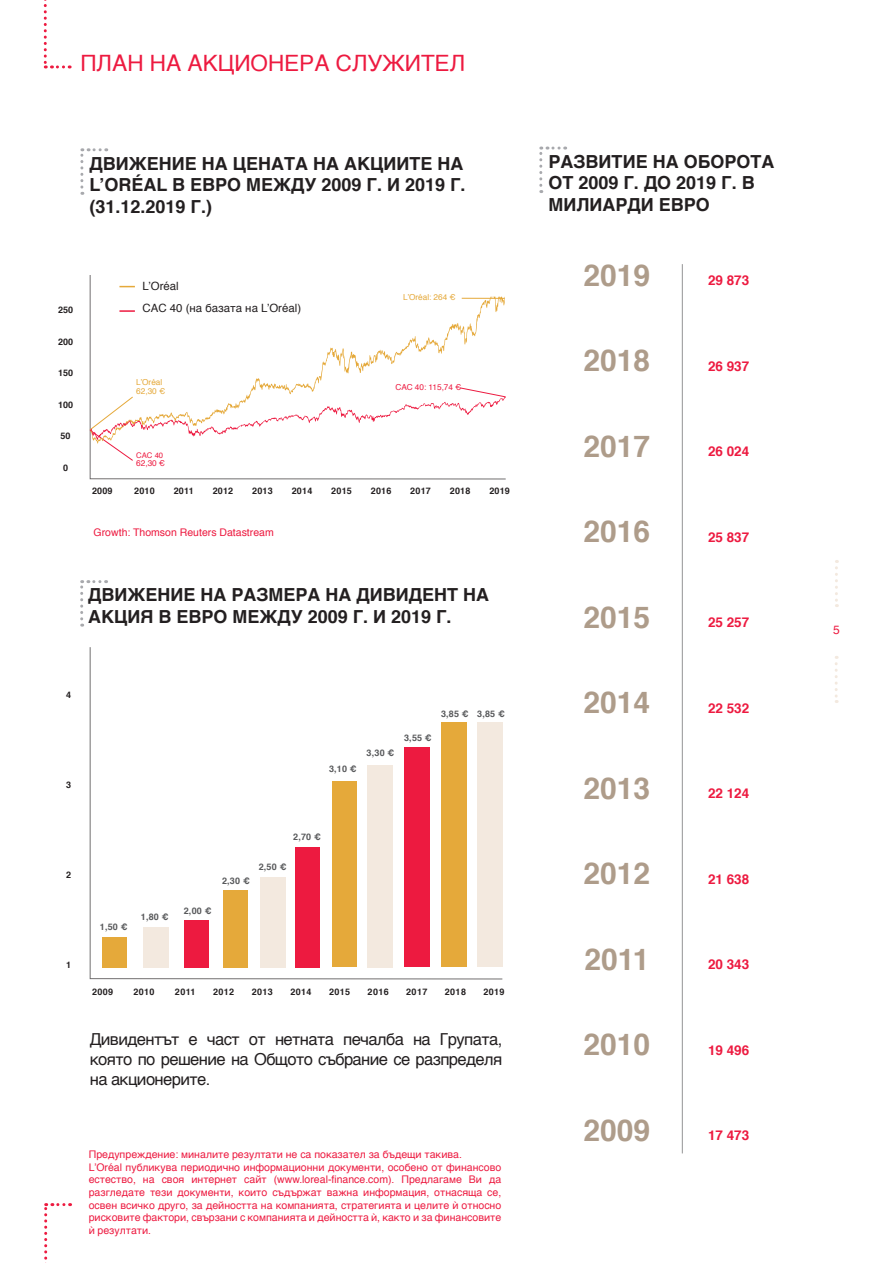
<style>
.page{position:relative;width:893px;height:1263px;background:#fff}
.page>*{position:absolute;margin:0;border:0;box-sizing:border-box;transform-origin:0 0}
.t1{font:700 30px "Helvetica";color:#ae9c8a}
.t2{font:22.5px "Helvetica";color:#ed1a40}
.t3{font:700 18px/21.6px "Helvetica";color:#231f20}
.t4{font:16.5px/19.8px "Helvetica";letter-spacing:-.035em;color:#231f20;text-align:justify}
.t5{font:700 13.5px "Helvetica";color:#ed1a40}
.t6{font:12px "Helvetica";color:#ed1a40}
.t7{font:11.4px/21.9px "Helvetica";color:#231f20}
.t8{font:10.5px/12.6px "Helvetica";color:#ed1a40}
.t9{font:700 9px "Helvetica";letter-spacing:.02em;color:#231f20}
.t10{font:700 9px "Helvetica";letter-spacing:.02em;color:#57585a}
.t11{font:8.25px/8.2px "Helvetica";color:#e5a93a}
.t12{font:8.25px "Helvetica";color:#ed1a40}
.t13{font:7.65px "Helvetica";color:#ed1a40}
</style>
<div class="page">
<svg style="left:44px;top:0;width:26px;height:68px"></svg>
<svg style="left:44px;top:1203px;width:27px;height:60px"></svg>
<svg style="left:80px;top:148px;width:27px;height:47px"></svg>
<svg style="left:539px;top:147px;width:27px;height:46px"></svg>
<svg style="left:80px;top:580px;width:27px;height:47px"></svg>
<svg style="left:90px;top:647px;width:413px;height:332px"></svg>
<svg style="left:90px;top:275px;width:416px;height:205px"></svg>
<hr style="left:682px;top:264px;width:1px;height:889px;background:#57585a">
<svg style="left:119px;top:286px;width:16px;height:1px"></svg>
<svg style="left:835px;top:560px;width:3px;height:47px"></svg>
<svg style="left:835px;top:656px;width:3px;height:47px"></svg>
<svg style="left:91px;top:297px;width:400px;height:90px"></svg>
<svg style="left:491px;top:296px;width:14px;height:16px"></svg>
<svg style="left:89px;top:387px;width:417px;height:74px"></svg>
<div style="left:441px;top:723px;width:25px;height:244px;background:#e5a93a"></div>
<div style="left:478px;top:723px;width:25px;height:244px;background:#f3e9df"></div>
<h2 class="t2" style="left:80px;top:46px;width:386px">ПЛАН НА АКЦИОНЕРА СЛУЖИТЕЛ</h2>
<h3 class="t3" style="left:90px;top:153px;width:377px;text-align:justify">ДВИЖЕНИЕ НА ЦЕНАТА НА АКЦИИТЕ НА L’ORÉAL В ЕВРО МЕЖДУ 2009 Г. И 2019 Г. (31.12.2019 Г.)</h3>
<h3 class="t3" style="left:548px;top:151px;width:228px">РАЗВИТИЕ НА ОБОРОТА<br>ОТ 2009 Г. ДО 2019 Г. В<br>МИЛИАРДИ ЕВРО</h3>
<p class="t9" style="left:58px;top:303px;width:17px">250</p>
<p class="t9" style="left:58px;top:334px;width:17px">200</p>
<p class="t9" style="left:58px;top:366px;width:17px">150</p>
<p class="t9" style="left:58px;top:397px;width:17px">100</p>
<p class="t9" style="left:61px;top:429px;width:12px">50</p>
<p class="t9" style="left:63px;top:460px;width:7px">0</p>
<p class="t7" style="left:143px;top:275px;width:160px">L’Oréal<br>CAC 40 (на базата на L’Oréal)</p>
<p class="t11" style="left:136px;top:378px;width:30px">L’Oréal<br>62,30 €</p>
<p class="t13" style="left:136px;top:449px;width:29px">CAC 40</p>
<p class="t12" style="left:136px;top:457px;width:30px">62,30 €</p>
<p class="t11" style="left:403px;top:293px;width:54px">L’Oréal: 264 €</p>
<p class="t12" style="left:395px;top:380px;width:67px">CAC 40: 115,74 €</p>
<h1 class="t1" style="left:583px;top:251px;width:68px">2019</h1>
<h1 class="t1" style="left:583px;top:337px;width:68px">2018</h1>
<h1 class="t1" style="left:583px;top:422px;width:68px">2017</h1>
<p class="t5" style="left:708px;top:269px;width:43px">29 873</p>
<p class="t5" style="left:708px;top:355px;width:43px">26 937</p>
<p class="t5" style="left:708px;top:440px;width:43px">26 024</p>
<p class="t9" style="left:92px;top:484px;width:22px">2009</p>
<p class="t9" style="left:134px;top:484px;width:22px">2010</p>
<p class="t9" style="left:174px;top:484px;width:22px">2011</p>
<p class="t9" style="left:213px;top:484px;width:22px">2012</p>
<p class="t9" style="left:252px;top:484px;width:22px">2013</p>
<p class="t9" style="left:292px;top:484px;width:22px">2014</p>
<p class="t9" style="left:331px;top:484px;width:22px">2015</p>
<p class="t9" style="left:371px;top:484px;width:22px">2016</p>
<p class="t9" style="left:410px;top:484px;width:22px">2017</p>
<p class="t9" style="left:450px;top:484px;width:22px">2018</p>
<p class="t9" style="left:489px;top:484px;width:22px">2019</p>
<p class="t8" style="left:94px;top:526px;width:182px">Growth: Thomson Reuters Datastream</p>
<h1 class="t1" style="left:583px;top:508px;width:68px">2016</h1>
<p class="t5" style="left:708px;top:526px;width:43px">25 837</p>
<h3 class="t3" style="left:88px;top:584px;width:402px">ДВИЖЕНИЕ НА РАЗМЕРА НА ДИВИДЕНТ НА<br>АКЦИЯ В ЕВРО МЕЖДУ 2009 Г. И 2019 Г.</h3>
<h1 class="t1" style="left:583px;top:593px;width:68px">2015</h1>
<p class="t5" style="left:708px;top:611px;width:43px">25 257</p>
<p class="t6" style="left:833px;top:621px;width:8px">5</p>
<p class="t9" style="left:66px;top:687px;width:7px">4</p>
<p class="t10" style="left:441px;top:706px;width:65px">3,85 € 3,85 €</p>
<h1 class="t1" style="left:583px;top:679px;width:68px">2014</h1>
<p class="t5" style="left:708px;top:697px;width:43px">22 532</p>
<p class="t10" style="left:404px;top:730px;width:29px">3,55 €</p>
<p class="t10" style="left:367px;top:745px;width:29px">3,30 €</p>
<p class="t10" style="left:329px;top:762px;width:29px">3,10 €</p>
<p class="t9" style="left:66px;top:777px;width:7px">3</p>
<h1 class="t1" style="left:583px;top:764px;width:68px">2013</h1>
<p class="t5" style="left:708px;top:782px;width:43px">22 124</p>
<p class="t10" style="left:293px;top:830px;width:29px">2,70 €</p>
<p class="t9" style="left:66px;top:867px;width:7px">2</p>
<p class="t10" style="left:222px;top:873px;width:29px">2,30 €</p>
<p class="t10" style="left:259px;top:860px;width:29px">2,50 €</p>
<h1 class="t1" style="left:583px;top:850px;width:68px">2012</h1>
<p class="t5" style="left:708px;top:868px;width:43px">21 638</p>
<p class="t10" style="left:100px;top:920px;width:29px">1,50 €</p>
<p class="t10" style="left:141px;top:910px;width:29px">1,80 €</p>
<p class="t10" style="left:184px;top:903px;width:29px">2,00 €</p>
<p class="t9" style="left:66px;top:957px;width:7px">1</p>
<h1 class="t1" style="left:584px;top:935px;width:67px">2011</h1>
<p class="t5" style="left:708px;top:953px;width:43px">20 343</p>
<p class="t9" style="left:92px;top:984px;width:23px">2009</p>
<p class="t9" style="left:133px;top:984px;width:23px">2010</p>
<p class="t9" style="left:175px;top:984px;width:22px">2011</p>
<p class="t9" style="left:213px;top:984px;width:23px">2012</p>
<p class="t9" style="left:252px;top:984px;width:23px">2013</p>
<p class="t9" style="left:290px;top:984px;width:23px">2014</p>
<p class="t9" style="left:329px;top:984px;width:23px">2015</p>
<p class="t9" style="left:368px;top:984px;width:23px">2016</p>
<p class="t9" style="left:406px;top:984px;width:23px">2017</p>
<p class="t9" style="left:445px;top:984px;width:23px">2018</p>
<p class="t9" style="left:484px;top:984px;width:23px">2019</p>
<h3 class="t4" style="left:90px;top:1030px;width:414px">Дивидентът е част от нетната печалба на Групата, която по решение на Общото събрание се разпределя на акционерите.</h3>
<h1 class="t1" style="left:583px;top:1021px;width:68px">2010</h1>
<p class="t5" style="left:708px;top:1039px;width:43px">19 496</p>
<h1 class="t1" style="left:583px;top:1106px;width:68px">2009</h1>
<p class="t5" style="left:708px;top:1124px;width:43px">17 473</p>
<p class="t8" style="left:89px;top:1148px;width:414px">Предупреждение: миналите резултати не са показател за бъдещи такива.<br>L’Oréal публикува периодично информационни документи, особено от финансово естество, на своя интернет сайт (www.loreal-finance.com). Предлагаме Ви да разгледате тези документи, които съдържат важна информация, отнасяща се, освен всичко друго, за дейността на компанията, стратегията и целите ѝ относно рисковите фактори, свързани с компанията и дейността ѝ, както и за финансовите ѝ резултати.</p>
</div>
